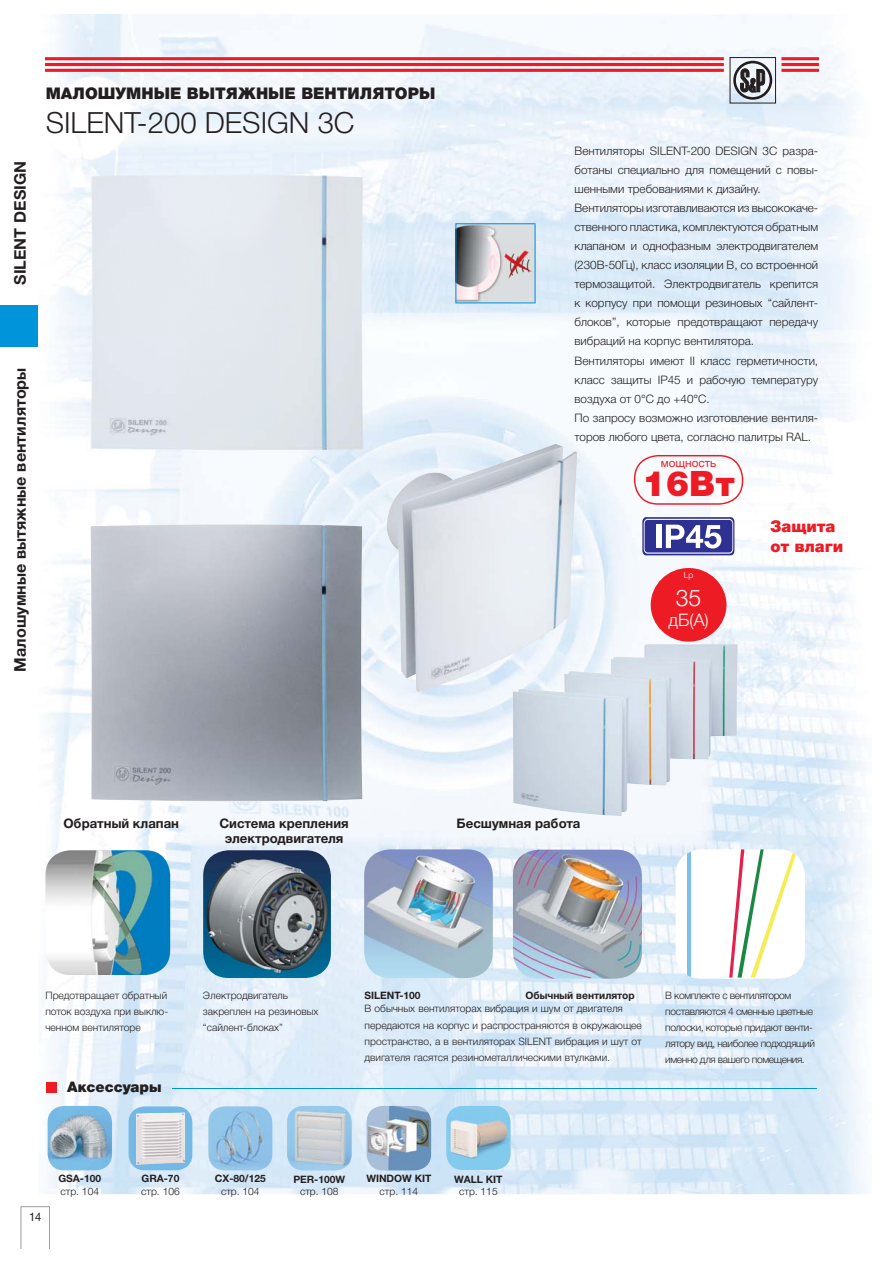
<style>
.page{position:relative;width:893px;height:1263px;background:#fff}
.page>*{position:absolute;margin:0;border:0;box-sizing:border-box;transform-origin:0 0}
.t1{font:900 35.1px "Helvetica Neue Cyr";color:#ed1c24}
.t2{font:300 29.25px "Helvetica Neue Cyr";color:#231f20}
.t3{font:300 23.1px "Helvetica Neue Cyr";color:#fff}
.t4{font:300 17.25px "Helvetica Neue Cyr";color:#fff}
.t5{font:700 16.05px "Helvetica Neue Cyr";color:#231f20}
.t6{font:900 16.05px "Helvetica Neue Cyr";color:#231f20}
.t7{font:900 16.05px/19.4px "Helvetica Neue Cyr";color:#ed1c24}
.t8{font:900 14.7px "Helvetica Neue Cyr";color:#231f20}
.t9{font:700 13.2px/15.8px "Helvetica Neue Cyr";color:#231f20;text-align:center}
.t10{font:300 11.7px/19px "Helvetica Neue Cyr";color:#231f20}
.t11{font:11.7px "Helvetica Neue Cyr";color:#ed1c24}
.t12{font:11.7px "Helvetica Neue Cyr";color:#231f20;scale:.95 1}
.t13{font:300 10.2px/16px "Helvetica Neue Cyr";color:#231f20}
.t14{font:300 10.2px/16px "Helvetica Neue Cyr";letter-spacing:-.035em;color:#231f20}
.t15{font:700 10.2px "Helvetica Neue Cyr";color:#231f20}
.t16{font:300 8.7px "Helvetica Neue Cyr";color:#fff}
</style>
<div class="page">
<img style="left:42px;top:15px;width:826px;height:1179px">
<div style="left:733px;top:61px;width:39px;height:39px;border:3px solid #231f20;border-radius:50%"></div>
<div style="left:730px;top:57px;width:46px;height:46px;border:1px solid #231f20"></div>
<svg style="left:740px;top:69px;width:25px;height:23px"></svg>
<hr style="left:46px;top:57px;width:678px;height:3px;background:#ed1c24">
<hr style="left:46px;top:63px;width:678px;height:3px;background:#ed1c24">
<hr style="left:46px;top:69px;width:678px;height:3px;background:#ed1c24">
<hr style="left:781px;top:57px;width:37px;height:3px;background:#ed1c24">
<hr style="left:781px;top:63px;width:37px;height:3px;background:#ed1c24">
<hr style="left:781px;top:69px;width:37px;height:3px;background:#ed1c24">
<svg style="left:642px;top:517px;width:92px;height:38px"></svg>
<div style="left:0;top:305px;width:38px;height:42px;background:#0095da"></div>
<svg style="left:21px;top:1207px;width:29px;height:41px"></svg>
<svg style="left:634px;top:455px;width:109px;height:50px"></svg>
<div style="left:651px;top:568px;width:75px;height:74px;background:#ed1c24;border-radius:50%"></div>
<svg style="left:455px;top:223px;width:80px;height:80px;background:#b9b9be"></svg>
<img style="left:75px;top:149px;width:307px;height:328px">
<img style="left:513px;top:644px;width:225px;height:172px">
<img style="left:91px;top:524px;width:271px;height:277px">
<img style="left:387px;top:444px;width:190px;height:248px">
<svg style="left:675px;top:849px;width:130px;height:130px"></svg>
<img style="left:513px;top:850px;width:129px;height:129px;border-radius:26px">
<img style="left:45px;top:850px;width:125px;height:125px;border-radius:25px">
<img style="left:364px;top:849px;width:129px;height:129px;border-radius:26px">
<img style="left:203px;top:850px;width:128px;height:128px;border-radius:26px">
<div style="left:46px;top:1082px;width:11px;height:10px;background:#ed1c24"></div>
<img style="left:48px;top:1106px;width:64px;height:64px;border-radius:16px">
<img style="left:208px;top:1106px;width:64px;height:64px;border-radius:16px">
<img style="left:287px;top:1106px;width:65px;height:64px;border-radius:16px">
<img style="left:367px;top:1106px;width:64px;height:64px;border-radius:16px">
<img style="left:446px;top:1106px;width:64px;height:64px;border-radius:16px">
<hr style="left:172px;top:1088px;width:645px;height:1px;background:#0095da">
<div style="left:128px;top:1106px;width:64px;height:64px;background:#74b9e5;border-radius:16px"></div>
<img style="left:136px;top:1112px;width:49px;height:53px">
<h3 class="t5" style="left:14px;top:285px;width:125px;rotate:-90deg">SILENT DESIGN</h3>
<h3 class="t6" style="left:46px;top:84px;width:391px">МАЛОШУМНЫЕ ВЫТЯЖНЫЕ ВЕНТИЛЯТОРЫ</h3>
<h2 class="t2" style="left:46px;top:112px;width:310px">SILENT-200 DESIGN 3C</h2>
<h3 class="t5" style="left:14px;top:672px;width:305px;rotate:-90deg">Малошумные вытяжные вентиляторы</h3>
<p class="t10" style="left:574px;top:143px;width:245px">Вентиляторы SILENT-200 DESIGN 3C разра&shy;ботаны специально для помещений с повы&shy;шенными требованиями к дизайну.<br>Вентиляторы изготавливаются из высококаче&shy;ственного пластика, комплектуются обратным клапаном и однофазным электродвигателем (230В-50Гц), класс изоляции B, со встроенной термозащитой. Электродвигатель крепится к корпусу при помощи резиновых “сайлент&shy;блоков”, которые предотвращают передачу вибраций на корпус вентилятора.<br>Вентиляторы имеют II класс герметичности, класс защиты IP45 и рабочую температуру воздуха от 0°С до +40°С.<br>По запросу возможно изготовление вентиля&shy;торов любого цвета, согласно палитры RAL.</p>
<p class="t11" style="left:661px;top:459px;width:57px">мощность</p>
<h1 class="t1" style="left:642px;top:464px;width:94px">16Вт</h1>
<p class="t16" style="left:684px;top:572px;width:11px">Lp</p>
<h3 class="t3" style="left:676px;top:589px;width:27px">35</h3>
<h3 class="t4" style="left:668px;top:614px;width:42px">дБ(А)</h3>
<h3 class="t7" style="left:770px;top:517px;width:74px">Защита от влаги</h3>
<p class="t9" style="left:63px;top:816px;width:117px">Обратный клапан</p>
<p class="t9" style="left:220px;top:816px;width:131px">Система крепления электродвигателя</p>
<p class="t9" style="left:456px;top:816px;width:125px">Бесшумная работа</p>
<p class="t13" style="left:45px;top:988px;width:124px;text-align:justify">Предотвращает обратный поток воздуха при выклю&shy;ченном вентиляторе</p>
<p class="t8" style="left:67px;top:1079px;width:96px">Аксессуары</p>
<p class="t13" style="left:203px;top:988px;width:117px">Электродвигатель закреплен на резиновых “сайлент-блоках”</p>
<p class="t15" style="left:364px;top:991px;width:58px">SILENT-100</p>
<p class="t15" style="left:526px;top:991px;width:111px">Обычный вентилятор</p>
<p class="t13" style="left:365px;top:1002px;width:279px">В обычных вентиляторах вибрация и шум от двигателя передаются на корпус и распространяются в окружающее пространство, а в вентиляторах SILENT вибрация и шут от двигателя гасятся резинометаллическими втулками.</p>
<p class="t14" style="left:665px;top:988px;width:151px">В комплекте с вентилятором поставляются 4 сменные цветные полоски, которые придают венти&shy;лятору вид, наиболее подходящий именно для вашего помещения.</p>
<p class="t15" style="left:58px;top:1175px;width:44px">GSA-100</p>
<p class="t13" style="left:61px;top:1184px;width:40px">стр. 104</p>
<p class="t15" style="left:142px;top:1175px;width:39px">GRA-70</p>
<p class="t13" style="left:141px;top:1184px;width:40px">стр. 106</p>
<p class="t15" style="left:215px;top:1175px;width:52px">CX-80/125</p>
<p class="t13" style="left:221px;top:1184px;width:40px">стр. 104</p>
<p class="t15" style="left:293px;top:1176px;width:53px">PER-100W</p>
<p class="t13" style="left:300px;top:1185px;width:40px">стр. 108</p>
<p class="t15" style="left:366px;top:1175px;width:67px">WINDOW KIT</p>
<p class="t13" style="left:380px;top:1184px;width:40px">стр. 114</p>
<p class="t15" style="left:454px;top:1176px;width:50px">WALL KIT</p>
<p class="t13" style="left:459px;top:1185px;width:40px">стр. 115</p>
<p class="t12" style="left:29px;top:1213px;width:15px">14</p>
</div>
